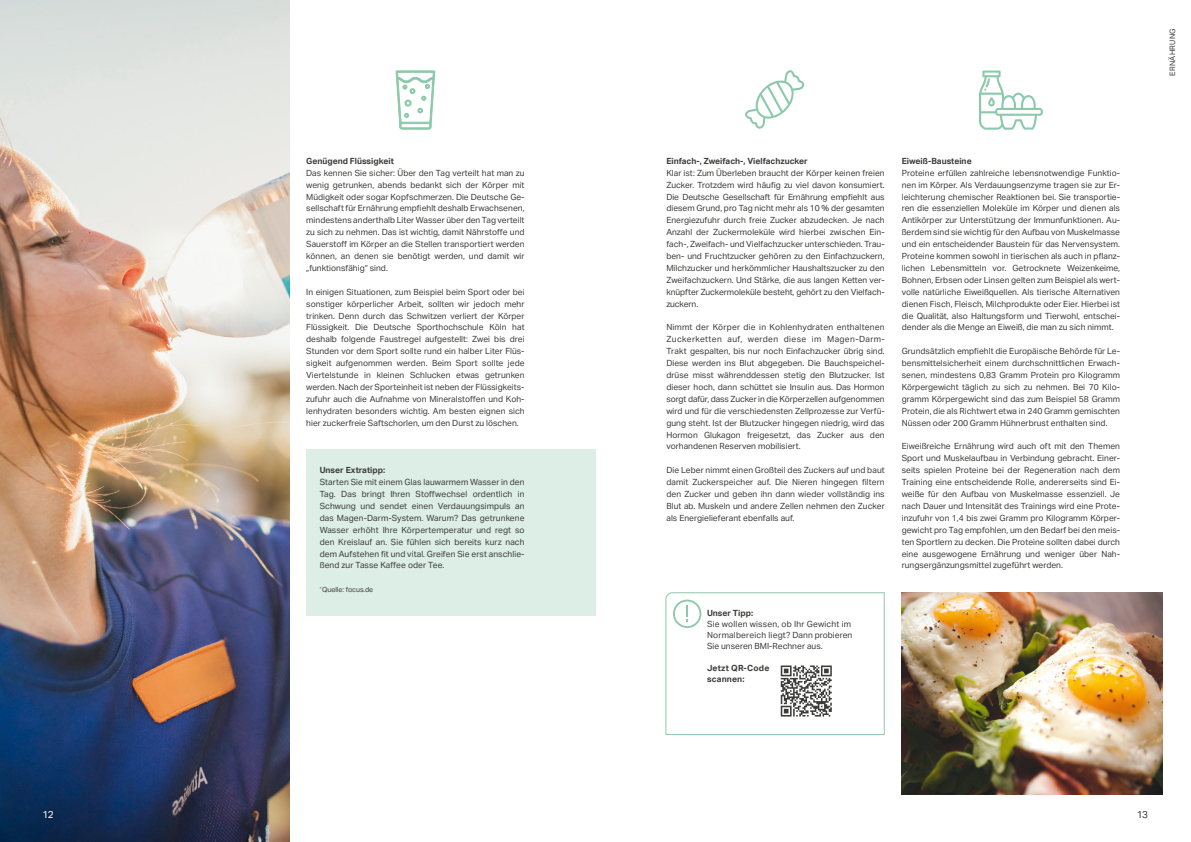
<style>
.page{position:relative;width:1191px;height:842px;background:#fff}
.page>*{position:absolute;margin:0;border:0;box-sizing:border-box;transform-origin:0 0}
.t1{font:10px "Aktiv Grotesk";color:#fff}
.t2{font:10px "Aktiv Grotesk";color:#3c3c3b}
.t3{font:8.5px/11.9px "Aktiv Grotesk";color:#3c3c3b;text-align:justify}
.t4{font:700 8.5px "Aktiv Grotesk";color:#3c3c3b}
.t5{font:8.5px/11px "Aktiv Grotesk";letter-spacing:.02em;color:#3c3c3b}
.t6{font:700 8.5px/11px "Aktiv Grotesk";letter-spacing:.02em;color:#3c3c3b}
.t7{font:7.5px "Aktiv Grotesk";letter-spacing:.04em;color:#3c3c3b}
.t8{font:7px "Aktiv Grotesk";color:#3c3c3b}
</style>
<div class="page">
<div style="left:306px;top:449px;width:289px;height:167px;background:#ddeee6"></div>
<svg style="left:979px;top:71px;width:63px;height:59px"></svg>
<svg style="left:745px;top:70px;width:60px;height:59px"></svg>
<svg style="left:395px;top:70px;width:41px;height:60px"></svg>
<svg style="left:665px;top:592px;width:220px;height:143px"></svg>
<img style="left:0;top:0;width:289px;height:842px">
<img style="left:901px;top:592px;width:261px;height:202px">
<p class="t4" style="left:306px;top:156px;width:89px">Genügend Flüssigkeit</p>
<p class="t3" style="left:306px;top:167px;width:220px">Das kennen Sie sicher: Über den Tag verteilt hat man zu wenig getrunken, abends bedankt sich der Körper mit Müdigkeit oder sogar Kopfschmerzen. Die Deutsche Ge&shy;sellschaft für Ernährung empfiehlt deshalb Erwachsenen, mindestens anderthalb Liter Wasser über den Tag verteilt zu sich zu nehmen. Das ist wichtig, damit Nährstoffe und Sauerstoff im Körper an die Stellen transportiert werden können, an denen sie benötigt werden, und damit wir „funktionsfähig“ sind.</p>
<p class="t3" style="left:306px;top:286px;width:220px">In einigen Situationen, zum Beispiel beim Sport oder bei sonstiger körperlicher Arbeit, sollten wir jedoch mehr trinken. Denn durch das Schwitzen verliert der Körper Flüssigkeit. Die Deutsche Sporthochschule Köln hat deshalb folgende Faustregel aufgestellt: Zwei bis drei Stunden vor dem Sport sollte rund ein halber Liter Flüs&shy;sigkeit aufgenommen werden. Beim Sport sollte jede Viertelstunde in kleinen Schlucken etwas getrunken werden. Nach der Sporteinheit ist neben der Flüssigkeits&shy;zufuhr auch die Aufnahme von Mineralstoffen und Koh&shy;lenhydraten besonders wichtig. Am besten eignen sich hier zuckerfreie Saftschorlen, um den Durst zu löschen.</p>
<p class="t4" style="left:320px;top:465px;width:67px">Unser Extratipp:</p>
<p class="t3" style="left:320px;top:476px;width:206px">Starten Sie mit einem Glas lauwarmem Wasser in den Tag. Das bringt Ihren Stoffwechsel ordentlich in Schwung und sendet einen Verdauungsimpuls an das Magen-Darm-System. Warum? Das getrunkene Wasser erhöht Ihre Körpertemperatur und regt so den Kreislauf an. Sie fühlen sich bereits kurz nach dem Aufstehen fit und vital. Greifen Sie erst anschlie&shy;ßend zur Tasse Kaffee oder Tee.</p>
<p class="t8" style="left:320px;top:586px;width:55px"><sup>*</sup> Quelle: focus.de</p>
<p class="t4" style="left:666px;top:156px;width:143px">Einfach-, Zweifach-, Vielfachzucker</p>
<p class="t3" style="left:666px;top:167px;width:220px">Klar ist: Zum Überleben braucht der Körper keinen freien Zucker. Trotzdem wird häufig zu viel davon konsumiert.<br>Die Deutsche Gesellschaft für Ernährung empfiehlt aus diesem Grund, pro Tag nicht mehr als 10 % der gesamten Energiezufuhr durch freie Zucker abzudecken. Je nach Anzahl der Zuckermoleküle wird hierbei zwischen Ein&shy;fach-, Zweifach- und Vielfachzucker unterschieden. Trau&shy;ben- und Fruchtzucker gehören zu den Einfachzuckern, Milchzucker und herkömmlicher Haushaltszucker zu den Zweifachzuckern. Und Stärke, die aus langen Ketten ver&shy;knüpfter Zuckermoleküle besteht, gehört zu den Vielfach&shy;zuckern.</p>
<p class="t3" style="left:666px;top:322px;width:220px">Nimmt der Körper die in Kohlenhydraten enthaltenen Zuckerketten auf, werden diese im Magen-Darm-Trakt gespalten, bis nur noch Einfachzucker übrig sind.<br>Diese werden ins Blut abgegeben. Die Bauchspeichel&shy;drüse misst währenddessen stetig den Blutzucker. Ist dieser hoch, dann schüttet sie Insulin aus. Das Hormon sorgt dafür, dass Zucker in die Körperzellen aufgenommen wird und für die verschiedensten Zellprozesse zur Verfü&shy;gung steht. Ist der Blutzucker hingegen niedrig, wird das Hormon Glukagon freigesetzt, das Zucker aus den vorhandenen Reserven mobilisiert.</p>
<p class="t3" style="left:666px;top:464px;width:220px">Die Leber nimmt einen Großteil des Zuckers auf und baut damit Zuckerspeicher auf. Die Nieren hingegen filtern den Zucker und geben ihn dann wieder vollständig ins Blut ab. Muskeln und andere Zellen nehmen den Zucker als Energielieferant ebenfalls auf.</p>
<p class="t4" style="left:707px;top:608px;width:48px">Unser Tipp:</p>
<p class="t5" style="left:707px;top:619px;width:147px">Sie wollen wissen, ob Ihr Gewicht im<br>Normalbereich liegt? Dann probieren<br>Sie unseren BMI-Rechner aus.</p>
<p class="t6" style="left:707px;top:662px;width:64px">Jetzt QR-Code scannen:</p>
<p class="t4" style="left:901px;top:156px;width:71px">Eiweiß-Bausteine</p>
<p class="t3" style="left:901px;top:167px;width:220px">Proteine erfüllen zahlreiche lebensnotwendige Funktio&shy;nen im Körper. Als Verdauungsenzyme tragen sie zur Er&shy;leichterung chemischer Reaktionen bei. Sie transportie&shy;ren die essenziellen Moleküle im Körper und dienen als Antikörper zur Unterstützung der Immunfunktionen. Au&shy;ßerdem sind sie wichtig für den Aufbau von Muskelmasse und ein entscheidender Baustein für das Nervensystem.<br>Proteine kommen sowohl in tierischen als auch in pflanz&shy;lichen Lebensmitteln vor. Getrocknete Weizenkeime, Bohnen, Erbsen oder Linsen gelten zum Beispiel als wert&shy;volle natürliche Eiweißquellen. Als tierische Alternativen dienen Fisch, Fleisch, Milchprodukte oder Eier. Hierbei ist die Qualität, also Haltungsform und Tierwohl, entschei&shy;dender als die Menge an Eiweiß, die man zu sich nimmt.</p>
<p class="t3" style="left:901px;top:345px;width:220px">Grundsätzlich empfiehlt die Europäische Behörde für Le&shy;bensmittelsicherheit einem durchschnittlichen Erwach&shy;senen, mindestens 0,83 Gramm Protein pro Kilogramm Körpergewicht täglich zu sich zu nehmen. Bei 70 Kilo&shy;gramm Körpergewicht sind das zum Beispiel 58 Gramm Protein, die als Richtwert etwa in 240 Gramm gemischten Nüssen oder 200 Gramm Hühnerbrust enthalten sind.</p>
<p class="t3" style="left:901px;top:441px;width:220px">Eiweißreiche Ernährung wird auch oft mit den Themen Sport und Muskelaufbau in Verbindung gebracht. Einer&shy;seits spielen Proteine bei der Regeneration nach dem Training eine entscheidende Rolle, andererseits sind Ei&shy;weiße für den Aufbau von Muskelmasse essenziell. Je nach Dauer und Intensität des Trainings wird eine Prote&shy;inzufuhr von 1,4 bis zwei Gramm pro Kilogramm Körper&shy;gewicht pro Tag empfohlen, um den Bedarf bei den meis&shy;ten Sportlern zu decken. Die Proteine sollten dabei durch eine ausgewogene Ernährung und weniger über Nah&shy;rungsergänzungsmittel zugeführt werden.</p>
<p class="t7" style="left:1168px;top:76px;width:49px;rotate:-90deg">ERNÄHRUNG</p>
<p class="t1" style="left:43px;top:809px;width:13px">12</p>
<p class="t2" style="left:1136px;top:809px;width:13px">13</p>
</div>
